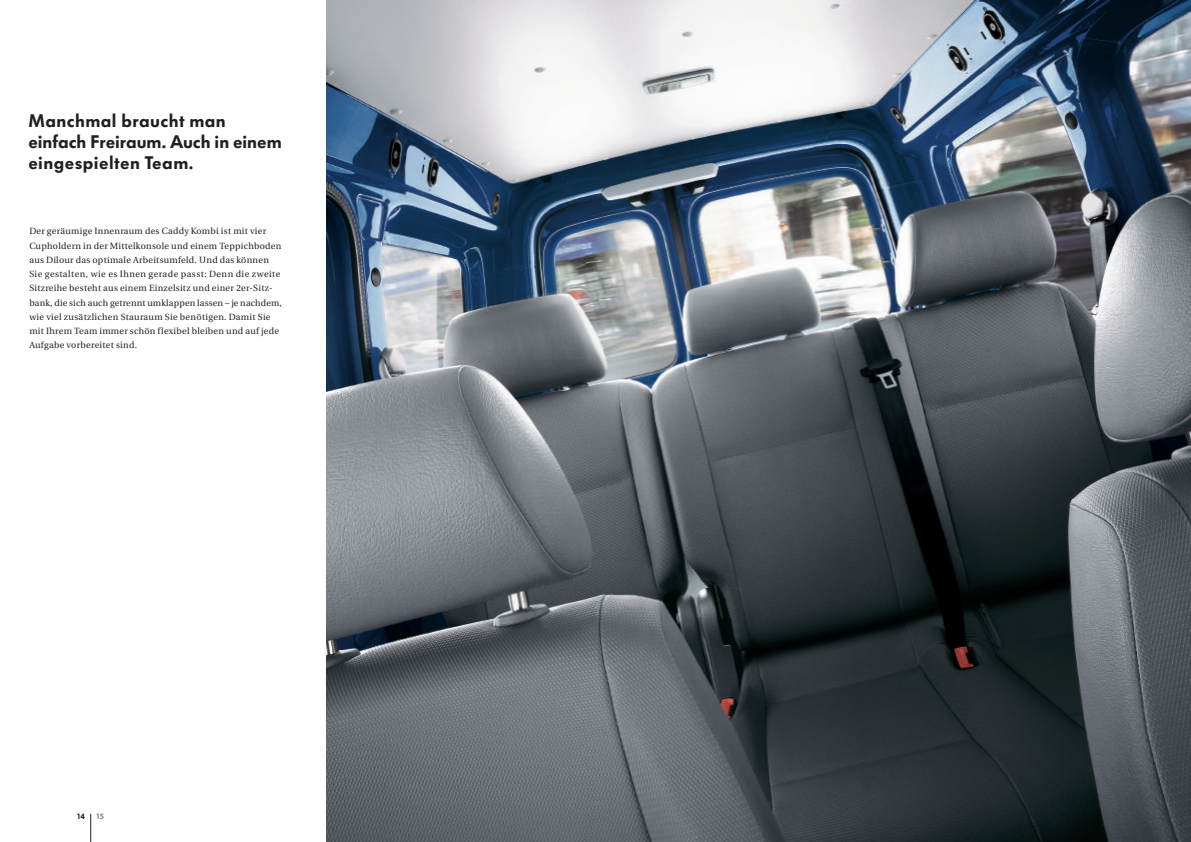
<style>
.page{position:relative;width:1191px;height:842px;background:#fff}
.page>*{position:absolute;margin:0;border:0;box-sizing:border-box;transform-origin:0 0}
.t1{font:900 18px/21.3px "VW Headline";letter-spacing:.025em;color:#231f20}
.t2{font:9px/14.2px "VW Utopia";letter-spacing:.025em;color:#231f20}
.t3{font:900 7.5px "VW Headline";color:#231f20}
.t4{font:900 7.5px "VW Headline";color:#808285}
</style>
<div class="page">
<svg style="left:90px;top:814px;width:1px;height:28px"></svg>
<img style="left:326px;top:0;width:865px;height:842px">
<h1 class="t1" style="left:28px;top:110px;width:255px">Manchmal braucht man einfach Freiraum.Auch in einem eingespielten Team.</h1>
<p class="t2" style="left:29px;top:224px;width:257px">Der geräumige Innenraum des Caddy Kombi ist mit vier Cupholdern in der Mittelkonsole und einem Teppichboden aus Dilour das optimale Arbeitsumfeld.Und das können<br>Sie gestalten,wie es Ihnen gerade passt:Denn die zweite Sitzreihe besteht aus einem Einzelsitz und einer 2er-Sitz&shy;bank,die sich auch getrennt umklappen lassen – je nachdem, wie viel zusätzlichen Stauraum Sie benötigen.Damit Sie mit Ihrem Team immer schön flexibel bleiben und auf jede Aufgabe vorbereitet sind.</p>
<p class="t3" style="left:77px;top:812px;width:9px">14</p>
<p class="t4" style="left:96px;top:812px;width:9px">15</p>
</div>
